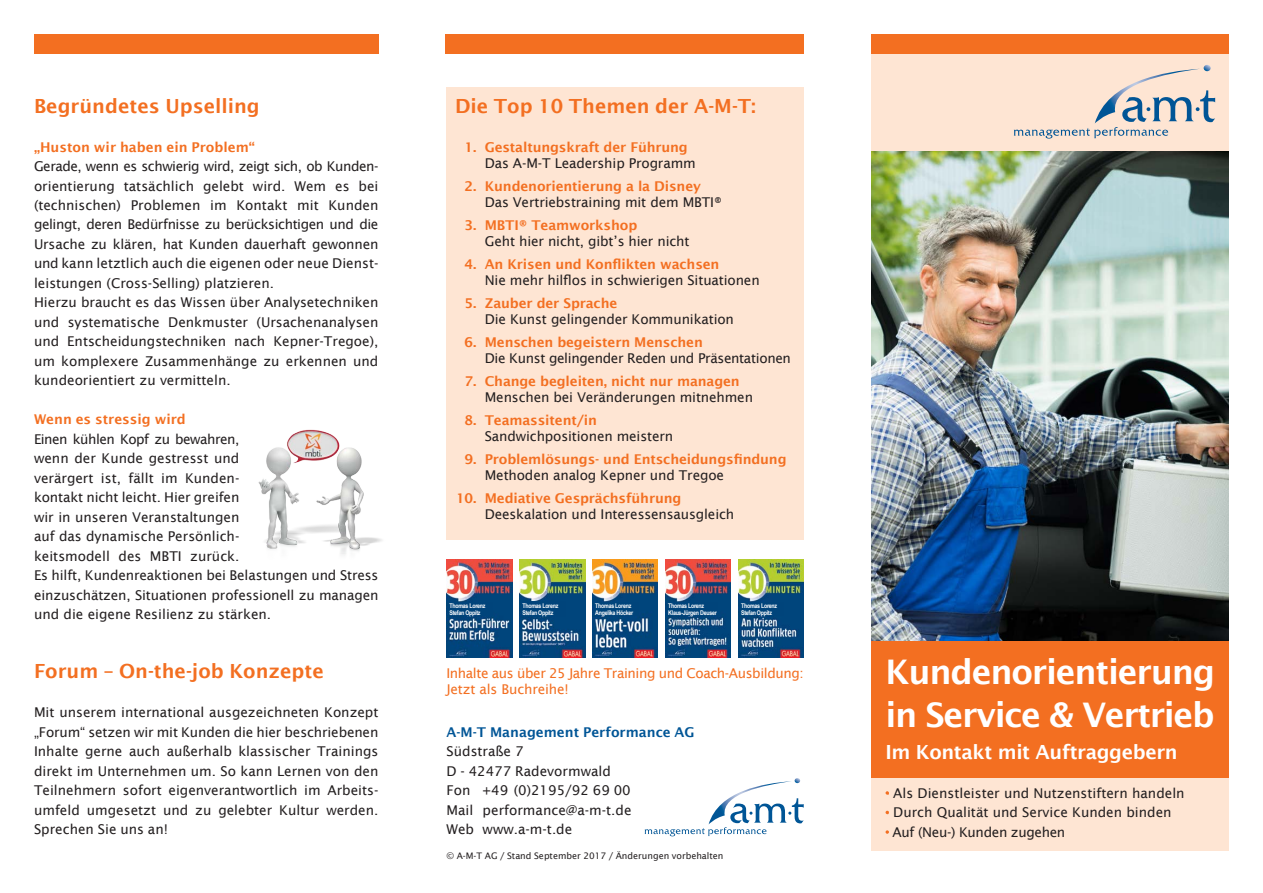
<style>
.page{position:relative;width:1263px;height:893px;background:#fff}
.page>*{position:absolute;margin:0;border:0;box-sizing:border-box;transform-origin:0 0}
.t1{font:600 33.9px/43.2px "Lucida Sans";letter-spacing:-.035em;color:#fff}
.t2{font:600 19.5px "Lucida Sans";color:#f36f21}
.t3{font:600 19.5px "Lucida Sans";letter-spacing:-.02em;color:#fff}
.t4{font:13.5px/19.5px "Lucida Sans";color:#231f20}
.t5{font:600 13.5px "Lucida Sans";letter-spacing:-.01em;color:#f36f21}
.t6{font:13.5px/16.2px "Lucida Sans";letter-spacing:-.03em;color:#f36f21}
.t7{font:13.5px "Lucida Sans";letter-spacing:-.025em;color:#231f20}
.t8{font:600 13.5px "Lucida Sans";color:#005596}
.t9{font:9px "Lucida Sans";color:#231f20}
.t10{font:700 6.45px/6.9px "Arial Narrow";letter-spacing:-.04em;color:#fff}
</style>
<div class="page">
<div style="left:872px;top:44px;width:357px;height:806px;background:#fee5d3"></div>
<div style="left:34px;top:34px;width:344px;height:20px;background:#f36f21"></div>
<img style="left:872px;top:151px;width:357px;height:490px">
<img style="left:258px;top:429px;width:124px;height:126px">
<div style="left:872px;top:34px;width:357px;height:20px;background:#f36f21"></div>
<svg style="left:1014px;top:65px;width:201px;height:74px"></svg>
<div style="left:872px;top:641px;width:357px;height:137px;background:#f36f21"></div>
<div style="left:446px;top:87px;width:358px;height:453px;background:#fee5d3"></div>
<div style="left:446px;top:34px;width:358px;height:20px;background:#f36f21"></div>
<svg style="left:644px;top:778px;width:160px;height:58px"></svg>
<img style="left:519px;top:560px;width:66px;height:97px">
<img style="left:446px;top:560px;width:66px;height:97px">
<img style="left:592px;top:560px;width:66px;height:97px">
<img style="left:665px;top:560px;width:66px;height:97px">
<img style="left:738px;top:560px;width:66px;height:97px">
<div style="left:448px;top:602px;width:44px;height:14px;background:#00447b"></div>
<div style="left:521px;top:602px;width:44px;height:15px;background:#00447b"></div>
<div style="left:740px;top:602px;width:44px;height:14px;background:#00447b"></div>
<div style="left:594px;top:602px;width:44px;height:14px;background:#00447b"></div>
<div style="left:667px;top:602px;width:51px;height:14px;background:#00447b"></div>
<svg style="left:885px;top:791px;width:4px;height:4px"></svg>
<svg style="left:885px;top:811px;width:4px;height:4px"></svg>
<svg style="left:885px;top:830px;width:4px;height:4px"></svg>
<h2 class="t2" style="left:34px;top:94px;width:227px">Begründetes Upselling</h2>
<p class="t5" style="left:34px;top:139px;width:222px">„Huston wir haben ein Problem“</p>
<p class="t4" style="left:34px;top:156px;width:346px">Gerade, wenn es schwierig wird, zeigt sich, ob Kunden&shy;orientierung tatsächlich gelebt wird. Wem es bei (technischen) Problemen im Kontakt mit Kunden gelingt, deren Bedürfnisse zu berücksichtigen und die Ursache zu klären, hat Kunden dauerhaft gewonnen und kann letztlich auch die eigenen oder neue Dienst&shy;leistungen (Cross-Selling) platzieren.<br>Hierzu braucht es das Wissen über Analysetechniken und systematische Denkmuster (Ursachenanalysen und Entscheidungstechniken nach Kepner-Tregoe), um komplexere Zusammenhänge zu erkennen und kundeorientiert zu vermitteln.</p>
<p class="t5" style="left:34px;top:412px;width:153px">Wenn es stressig wird</p>
<p class="t4" style="left:34px;top:429px;width:346px">Einen kühlen Kopf zu bewahren,<br>wenn der Kunde gestresst und<br>verärgert ist, fällt im Kunden-<br>kontakt nicht leicht. Hier greifen<br>wir in unseren Veranstaltungen<br>auf das dynamische Persönlich-<br>keitsmodell des MBTI zurück.<br>Es hilft, Kundenreaktionen bei Belastungen und Stress einzuschätzen, Situationen professionell zu managen und die eigene Resilienz zu stärken.</p>
<h2 class="t2" style="left:34px;top:660px;width:291px">Forum – On-the-job Konzepte</h2>
<p class="t4" style="left:34px;top:702px;width:346px;text-align:justify">Mit unserem international ausgezeichneten Konzept „Forum“ setzen wir mit Kunden die hier beschriebenen Inhalte gerne auch außerhalb klassischer Trainings direkt im Unternehmen um. So kann Lernen von den Teilnehmern sofort eigenverantwortlich im Arbeits&shy;umfeld umgesetzt und zu gelebter Kultur werden.<br>Sprechen Sie uns an!</p>
<h2 class="t2" style="left:455px;top:94px;width:303px">Die Top 10 Themen der A-M-T:</h2>
<p class="t5" style="left:465px;top:139px;width:225px">1. Gestaltungskraft der Führung</p>
<p class="t4" style="left:485px;top:153px;width:212px">Das A-M-T Leadership Programm</p>
<p class="t5" style="left:465px;top:178px;width:238px">2. Kundenorientierung a la Disney</p>
<p class="t4" style="left:485px;top:192px;width:239px">Das Vertriebstraining mit dem MBTI®</p>
<p class="t5" style="left:465px;top:217px;width:174px">3. MBTI® Teamworkshop</p>
<p class="t4" style="left:485px;top:231px;width:206px">Geht hier nicht, gibt’s hier nicht</p>
<p class="t5" style="left:465px;top:256px;width:256px">4. An Krisen und Konflikten wachsen</p>
<p class="t4" style="left:485px;top:270px;width:276px">Nie mehr hilflos in schwierigen Situationen</p>
<p class="t5" style="left:465px;top:295px;width:154px">5. Zauber der Sprache</p>
<p class="t4" style="left:485px;top:309px;width:251px">Die Kunst gelingender Kommunikation</p>
<p class="t5" style="left:465px;top:334px;width:240px">6. Menschen begeistern Menschen</p>
<p class="t7" style="left:485px;top:350px;width:308px">Die Kunst gelingender Reden und Präsentationen</p>
<p class="t5" style="left:465px;top:373px;width:277px">7. Change begleiten, nicht nur managen</p>
<p class="t4" style="left:485px;top:387px;width:270px">Menschen bei Veränderungen mitnehmen</p>
<p class="t5" style="left:465px;top:412px;width:134px">8. Teamassitent/in</p>
<p class="t4" style="left:485px;top:426px;width:190px">Sandwichpositionen meistern</p>
<p class="t5" style="left:465px;top:451px;width:323px">9. Problemlösungs- und Entscheidungsfindung</p>
<p class="t4" style="left:485px;top:465px;width:241px">Methoden analog Kepner und Tregoe</p>
<p class="t5" style="left:456px;top:490px;width:227px">10. Mediative Gesprächsführung</p>
<p class="t4" style="left:485px;top:504px;width:251px">Deeskalation und Interessensausgleich</p>
<p class="t10" style="left:449px;top:602px;width:37px">Thomas Lorenz<br>Stefan Oppitz</p>
<p class="t10" style="left:522px;top:602px;width:37px">Thomas Lorenz<br>Stefan Oppitz</p>
<p class="t10" style="left:741px;top:602px;width:37px">Thomas Lorenz<br>Stefan Oppitz</p>
<p class="t10" style="left:595px;top:602px;width:39px">Thomas Lorenz<br>Angelika Höcker</p>
<p class="t10" style="left:668px;top:602px;width:50px">Thomas Lorenz<br>Klaus-Jürgen Deuser</p>
<p class="t6" style="left:446px;top:665px;width:359px">Inhalte aus über 25 Jahre Training und Coach-Ausbildung:<br>Jetzt als Buchreihe!</p>
<p class="t8" style="left:446px;top:724px;width:250px">A-M-T Management Performance AG</p>
<p class="t4" style="left:446px;top:741px;width:187px">Südstraße 7<br>D - 42477 Radevormwald<br>Fon +49 (0)2195/92 69 00<br>Mail performance@a-m-t.de<br>Web www.a-m-t.de</p>
<p class="t9" style="left:446px;top:851px;width:278px">© A-M-T AG / Stand September 2017 / Änderungen vorbehalten</p>
<h1 class="t1" style="left:885px;top:650px;width:331px">Kundenorientierung in Service &amp; Vertrieb</h1>
<h2 class="t3" style="left:885px;top:741px;width:294px">Im Kontakt mit Auftraggebern</h2>
<p class="t4" style="left:892px;top:783px;width:294px">Als Dienstleister und Nutzenstiftern handeln<br>Durch Qualität und Service Kunden binden<br>Auf (Neu-) Kunden zugehen</p>
</div>
